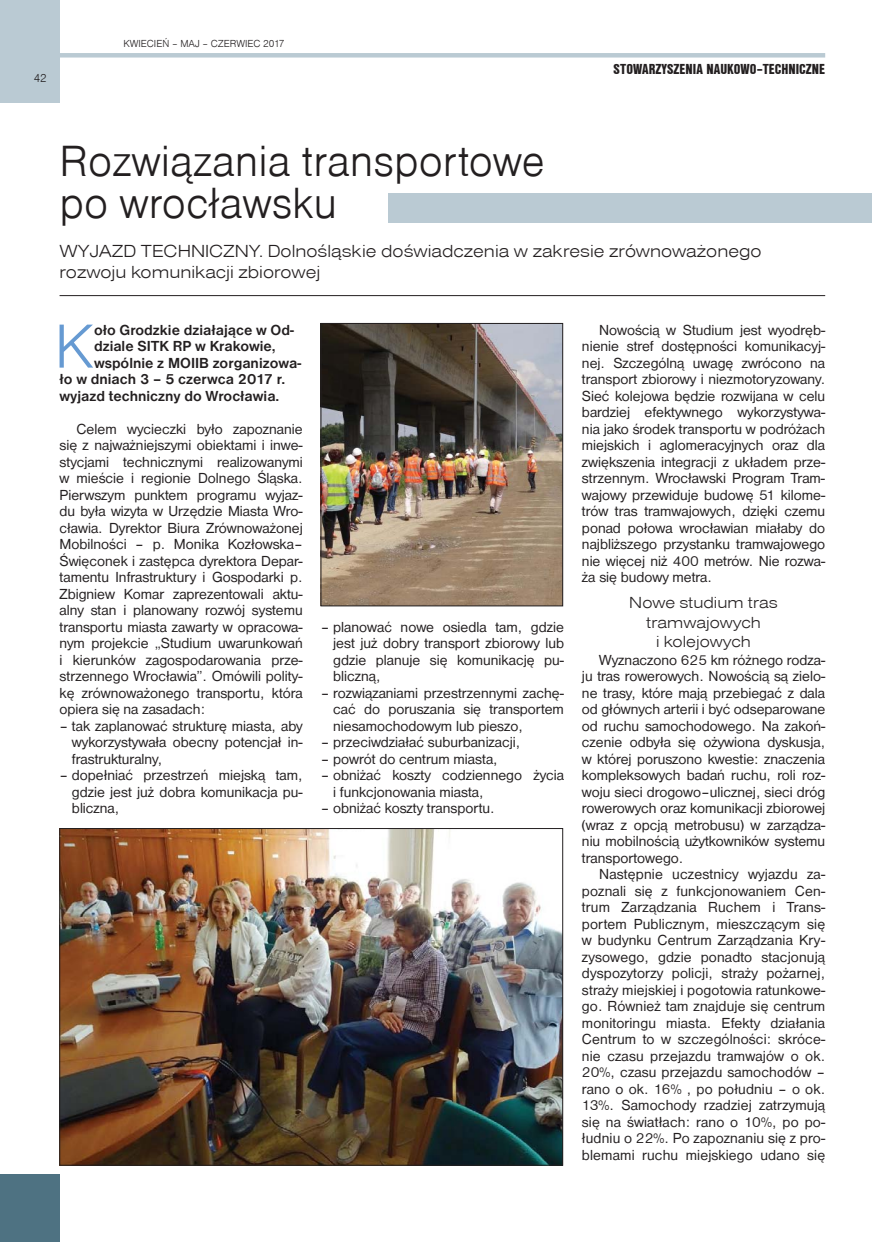
<style>
.page{position:relative;width:872px;height:1242px;background:#fff}
.page>*{position:absolute;margin:0;border:0;box-sizing:border-box;transform-origin:0 0}
.t1{font:64.5px "Nimbus San D Ligh";color:#669ad2}
.t2{font:45px/42px "Nimbus San D Ligh";color:#231f20}
.t3{font:18px/21px "Nimbus San D Ligh Exte";color:#231f20}
.t4{font:16.5px/19.5px "Nimbus San D Ligh Exte";color:#231f20;text-align:center}
.t5{font:15px/16.5px "Nimbus San D";color:#231f20;text-align:justify}
.t6{font:700 15px "Nimbus San D";color:#231f20}
.t7{font:15px "Nimbus San D Blac Cond";color:#231f20}
.t8{font:12px "Nimbus San D Ligh";color:#231f20}
.t9{font:10.5px "Nimbus San D Ligh";color:#231f20}
</style>
<div class="page">
<div style="left:0;top:0;width:60px;height:102px;background:#bacad3"></div>
<div style="left:60px;top:53px;width:765px;height:5px;background:#bacad3"></div>
<div style="left:0;top:1174px;width:60px;height:67px;background:#4e7282"></div>
<div style="left:388px;top:193px;width:484px;height:30px;background:#bacad3"></div>
<img style="left:62px;top:830px;width:499px;height:333px">
<img style="left:323px;top:325px;width:238px;height:279px">
<div style="left:321px;top:323px;width:242px;height:283px;border:1px solid #231f20"></div>
<hr style="left:60px;top:295px;width:765px;height:1px;background:#231f20">
<p class="t8" style="left:34px;top:71px;width:14px">42</p>
<p class="t9" style="left:123px;top:37px;width:163px">KWIECIEŃ – MAJ – CZERWIEC 2017</p>
<p class="t7" style="left:613px;top:60px;width:213px">STOWARZYSZENIA NAUKOWO–TECHNICZNE</p>
<h2 class="t2" style="left:60px;top:140px;width:487px">Rozwiązania transportowe po wrocławsku</h2>
<p class="t3" style="left:60px;top:240px;width:703px">WYJAZD TECHNICZNY. Dolnośląskie doświadczenia w zakresie zrównoważonego rozwoju komunikacji zbiorowej</p>
<h1 class="t1" style="left:54px;top:308px;width:41px">K</h1>
<p class="t6" style="left:94px;top:321px;width:201px">oło Grodzkie działające w Od-</p>
<p class="t6" style="left:94px;top:337px;width:183px">dziale SITK RP w Krakowie,</p>
<p class="t6" style="left:94px;top:354px;width:209px">wspólnie z MOIIB zorganizowa-</p>
<p class="t6" style="left:60px;top:370px;width:227px">ło w dniach 3 – 5 czerwca 2017 r.</p>
<p class="t6" style="left:60px;top:387px;width:221px">wyjazd techniczny do Wrocławia.</p>
<p class="t5" style="left:60px;top:420px;width:245px;text-indent:17px">Celem wycieczki było zapoznanie się z najważniejszymi obiektami i inwe&shy;stycjami technicznymi realizowanymi w mieście i regionie Dolnego Śląska.<br>Pierwszym punktem programu wyjaz&shy;du była wizyta w Urzędzie Miasta Wro&shy;cławia. Dyrektor Biura Zrównoważonej Mobilności – p. Monika Kozłowska– Święconek i zastępca dyrektora Depar&shy;tamentu Infrastruktury i Gospodarki p.<br>Zbigniew Komar zaprezentowali aktu&shy;alny stan i planowany rozwój systemu transportu miasta zawarty w opracowa&shy;nym projekcie „Studium uwarunkowań i kierunków zagospodarowania prze&shy;strzennego Wrocławia”. Omówili polity&shy;kę zrównoważonego transportu, która opiera się na zasadach:</p>
<p class="t5" style="left:72px;top:717px;width:232px;text-indent:-12px">– tak zaplanować strukturę miasta, aby wykorzystywała obecny potencjał in&shy;frastrukturalny,</p>
<p class="t5" style="left:72px;top:767px;width:232px;text-indent:-12px">– dopełniać przestrzeń miejską tam, gdzie jest już dobra komunikacja pu&shy;bliczna,</p>
<p class="t5" style="left:333px;top:618px;width:232px;text-indent:-12px">– planować nowe osiedla tam, gdzie jest już dobry transport zbiorowy lub gdzie planuje się komunikację pu&shy;bliczną,</p>
<p class="t5" style="left:333px;top:684px;width:232px;text-indent:-12px">– rozwiązaniami przestrzennymi zachę&shy;cać do poruszania się transportem niesamochodowym lub pieszo,</p>
<p class="t5" style="left:321px;top:734px;width:201px">– przeciwdziałać suburbanizacji,</p>
<p class="t5" style="left:321px;top:750px;width:178px">– powrót do centrum miasta,</p>
<p class="t5" style="left:333px;top:767px;width:232px;text-indent:-12px">– obniżać koszty codziennego życia i funkcjonowania miasta,</p>
<p class="t5" style="left:321px;top:800px;width:175px">– obniżać koszty transportu.</p>
<p class="t5" style="left:582px;top:321px;width:245px;text-indent:17px">Nowością w Studium jest wyodręb&shy;nienie stref dostępności komunikacyj&shy;nej. Szczególną uwagę zwrócono na transport zbiorowy i niezmotoryzowany.<br>Sieć kolejowa będzie rozwijana w celu bardziej efektywnego wykorzystywa&shy;nia jako środek transportu w podróżach miejskich i aglomeracyjnych oraz dla zwiększenia integracji z układem prze&shy;strzennym. Wrocławski Program Tram&shy;wajowy przewiduje budowę 51 kilome&shy;trów tras tramwajowych, dzięki czemu ponad połowa wrocławian miałaby do najbliższego przystanku tramwajowego nie więcej niż 400 metrów. Nie rozwa&shy;ża się budowy metra.</p>
<p class="t4" style="left:629px;top:593px;width:150px">Nowe studium tras tramwajowych<br>i kolejowych</p>
<p class="t5" style="left:582px;top:651px;width:245px;text-indent:17px">Wyznaczono 625 km różnego rodza&shy;ju tras rowerowych. Nowością są zielo&shy;ne trasy, które mają przebiegać z dala od głównych arterii i być odseparowane od ruchu samochodowego. Na zakoń&shy;czenie odbyła się ożywiona dyskusja, w której poruszono kwestie: znaczenia kompleksowych badań ruchu, roli roz&shy;woju sieci drogowo–ulicznej, sieci dróg rowerowych oraz komunikacji zbiorowej (wraz z opcją metrobusu) w zarządza&shy;niu mobilnością użytkowników systemu transportowego.</p>
<p class="t5" style="left:582px;top:866px;width:245px;text-indent:17px">Następnie uczestnicy wyjazdu za&shy;poznali się z funkcjonowaniem Cen&shy;trum Zarządzania Ruchem i Trans&shy;portem Publicznym, mieszczącym się w budynku Centrum Zarządzania Kry&shy;zysowego, gdzie ponadto stacjonują dyspozytorzy policji, straży pożarnej, straży miejskiej i pogotowia ratunkowe&shy;go. Również tam znajduje się centrum monitoringu miasta. Efekty działania Centrum to w szczególności: skróce&shy;nie czasu przejazdu tramwajów o ok.<br>20%, czasu przejazdu samochodów – rano o ok. 16% , po południu – o ok.<br>13%. Samochody rzadziej zatrzymują się na światłach: rano o 10%, po po&shy;łudniu o 22%. Po zapoznaniu się z pro&shy;blemami ruchu miejskiego udano się</p>
</div>
